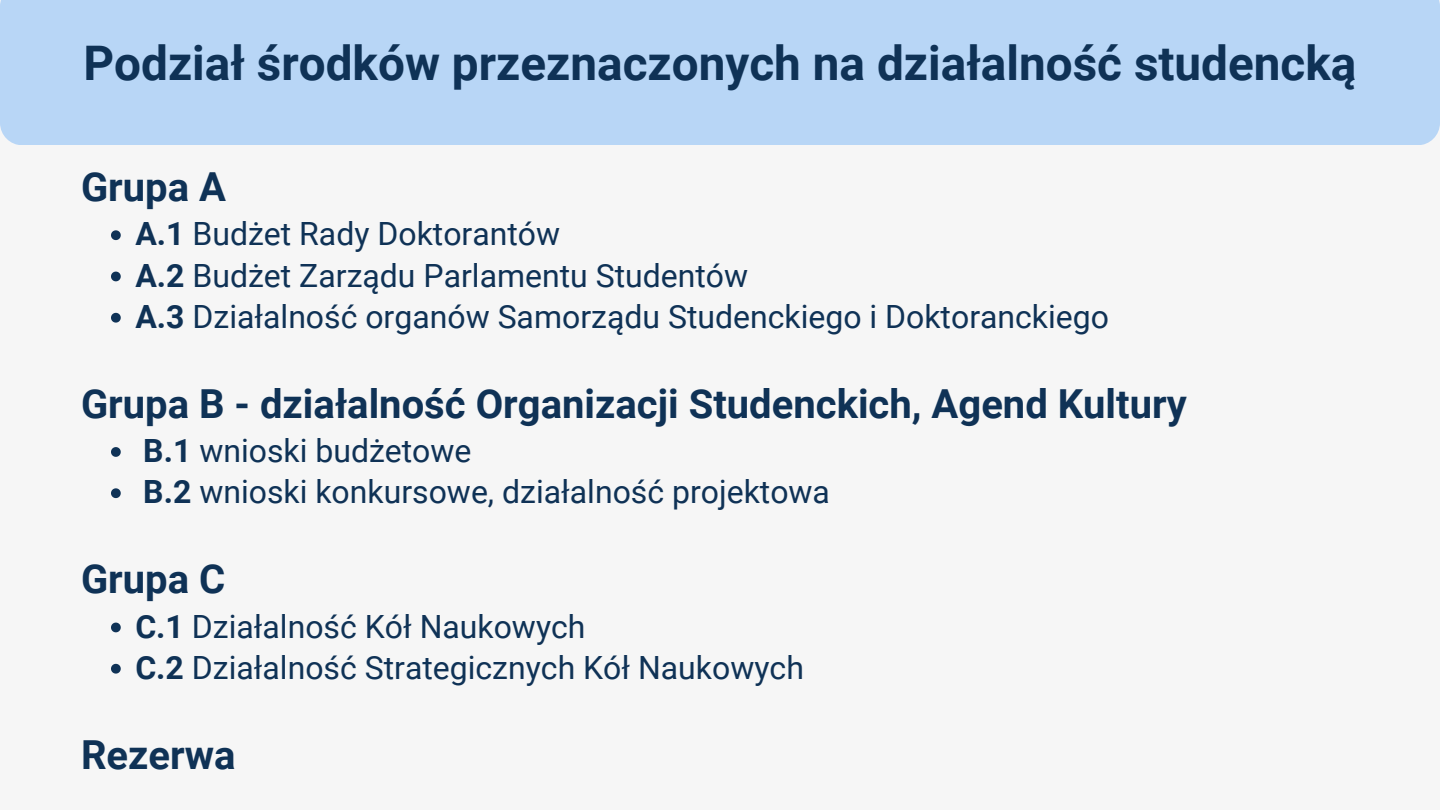
<style>
.page{position:relative;width:1440px;height:810px;background:#f6f6f6}
.page>*{position:absolute;margin:0;border:0;box-sizing:border-box;transform-origin:0 0}
.t1{font:700 47.7px "Roboto";color:#0f3256}
.t2{font:700 40px "Roboto";color:#0f3256}
.t3{font:32px/41.2px "Roboto";color:#0f3256}
.s1{font-weight:700}
</style>
<div class="page">
<svg style="left:111px;top:230px;width:10px;height:10px"></svg>
<svg style="left:111px;top:272px;width:10px;height:9px"></svg>
<svg style="left:111px;top:313px;width:10px;height:10px"></svg>
<svg style="left:111px;top:447px;width:10px;height:10px"></svg>
<svg style="left:111px;top:488px;width:10px;height:10px"></svg>
<svg style="left:111px;top:623px;width:10px;height:9px"></svg>
<svg style="left:111px;top:664px;width:10px;height:10px"></svg>
<div style="left:0;top:0;width:1440px;height:144px;background:#b8d6f6"></div>
<h1 class="t1" style="left:83px;top:36px;width:1275px">Podział środków przeznaczonych na działalność studencką</h1>
<p class="t2" style="left:81px;top:164px;width:147px">Grupa A</p>
<p class="t3" style="left:135px;top:214px;width:975px"><span class="s1">A.1</span> Budżet Rady Doktorantów<br><span class="s1">A.2</span> Budżet Zarządu Parlamentu Studentów<br><span class="s1">A.3</span> Działalność organów Samorządu Studenckiego i Doktoranckiego</p>
<p class="t2" style="left:81px;top:381px;width:1107px">Grupa B - działalność Organizacji Studenckich, Agend Kultury</p>
<p class="t3" style="left:143px;top:431px;width:688px"><span class="s1">B.1</span> wnioski budżetowe<br><span class="s1">B.2</span> wnioski konkursowe, działalność projektowa</p>
<p class="t2" style="left:81px;top:556px;width:146px">Grupa C</p>
<p class="t3" style="left:135px;top:606px;width:670px"><span class="s1">C.1</span> Działalność Kół Naukowych<br><span class="s1">C.2</span> Działalność Strategicznych Kół Naukowych</p>
<p class="t2" style="left:81px;top:732px;width:156px">Rezerwa</p>
</div>
